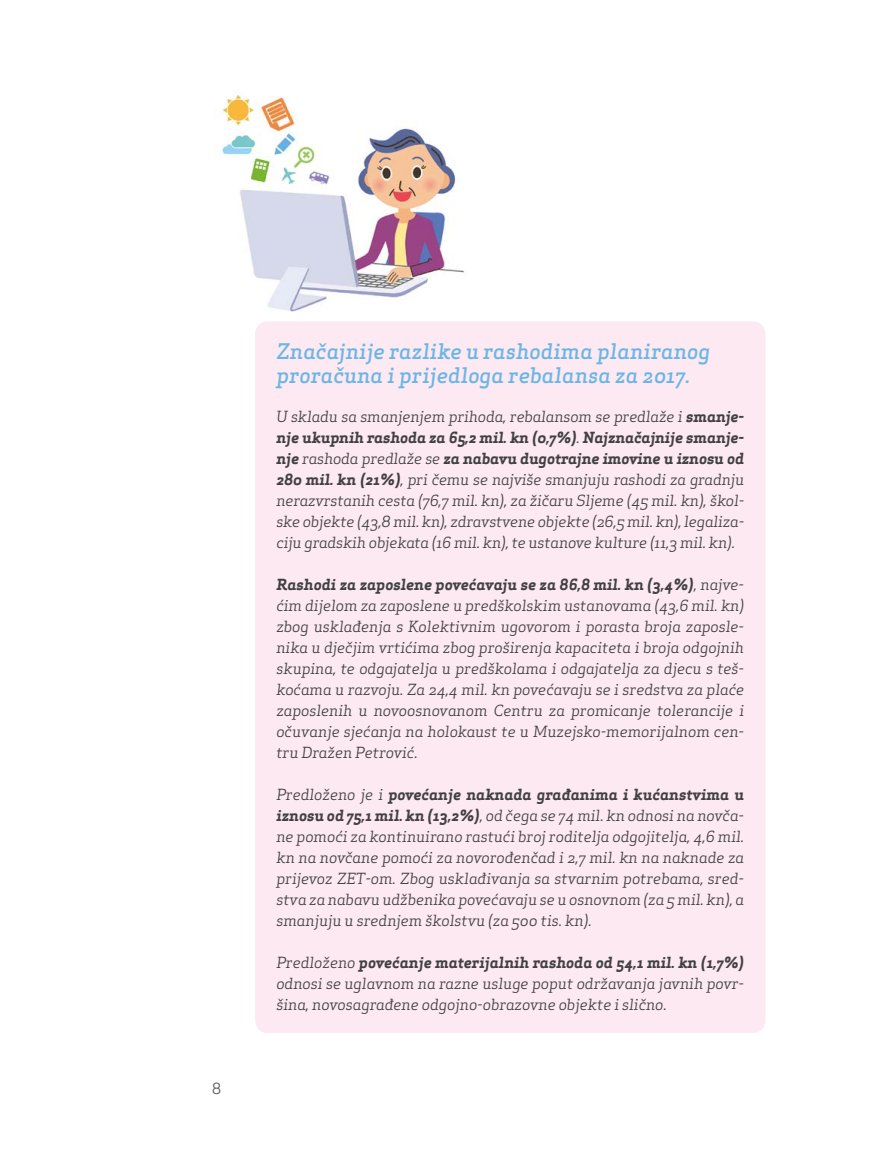
<style>
.page{position:relative;width:893px;height:1170px;background:#fff}
.page>*{position:absolute;margin:0;border:0;box-sizing:border-box;transform-origin:0 0}
.t1{font:italic 500 21px/24px "Apex Serif";color:#6bb6e5}
.t2{font:italic 15px/21px "Apex Serif";color:#414042;text-align:justify}
.t3{font:15px "Apex Serif";color:#58595b}
.s1{font-weight:700}
</style>
<div class="page">
<img style="left:221px;top:95px;width:243px;height:217px">
<div style="left:255px;top:321px;width:510px;height:711px;background:#fde9f1;border-radius:13px"></div>
<p class="t3" style="left:212px;top:1078px;width:10px">8</p>
<h1 class="t1" style="left:276px;top:338px;width:435px">Značajnije razlike u rashodima planiranog proračuna i prijedloga rebalansa za 2017.</h1>
<p class="t2" style="left:276px;top:405px;width:469px">U skladu sa smanjenjem prihoda, rebalansom se predlaže i <span class="s1">smanje&shy;nje ukupnih rashoda za 65,2 mil. kn (0,7%)</span>. <span class="s1">Najznačajnije smanje&shy;nje</span> rashoda predlaže se <span class="s1">za nabavu dugotrajne imovine u iznosu od 280 mil. kn (21%)</span>, pri čemu se najviše smanjuju rashodi za gradnju nerazvrstanih cesta (76,7 mil. kn), za žičaru Sljeme (45 mil. kn), škol&shy;ske objekte (43,8 mil. kn), zdravstvene objekte (26,5 mil. kn), legaliza&shy;ciju gradskih objekata (16 mil. kn), te ustanove kulture (11,3 mil. kn).</p>
<p class="t2" style="left:276px;top:573px;width:469px"><span class="s1">Rashodi za zaposlene povećavaju se za 86,8 mil. kn (3,4%)</span>, najve&shy;ćim dijelom za zaposlene u predškolskim ustanovama (43,6 mil. kn) zbog usklađenja s Kolektivnim ugovorom i porasta broja zaposle&shy;nika u dječjim vrtićima zbog proširenja kapaciteta i broja odgojnih skupina, te odgajatelja u predškolama i odgajatelja za djecu s teš&shy;koćama u razvoju. Za 24,4 mil. kn povećavaju se i sredstva za plaće zaposlenih u novoosnovanom Centru za promicanje tolerancije i očuvanje sjećanja na holokaust te u Muzejsko-memorijalnom cen&shy;tru Dražen Petrović.</p>
<p class="t2" style="left:276px;top:783px;width:469px">Predloženo je i <span class="s1">povećanje naknada građanima i kućanstvima u iznosu od 75,1 mil. kn (13,2%)</span>, od čega se 74 mil. kn odnosi na novča&shy;ne pomoći za kontinuirano rastući broj roditelja odgojitelja, 4,6 mil. kn na novčane pomoći za novorođenčad i 2,7 mil. kn na naknade za prijevoz ZET-om. Zbog usklađivanja sa stvarnim potrebama, sred&shy;stva za nabavu udžbenika povećavaju se u osnovnom (za 5 mil. kn), a smanjuju u srednjem školstvu (za 500 tis. kn).</p>
<p class="t2" style="left:276px;top:951px;width:469px">Predloženo <span class="s1">povećanje materijalnih rashoda od 54,1 mil. kn (1,7%) </span>odnosi se uglavnom na razne usluge poput održavanja javnih povr&shy;šina, novosagrađene odgojno-obrazovne objekte i slično.</p>
</div>
